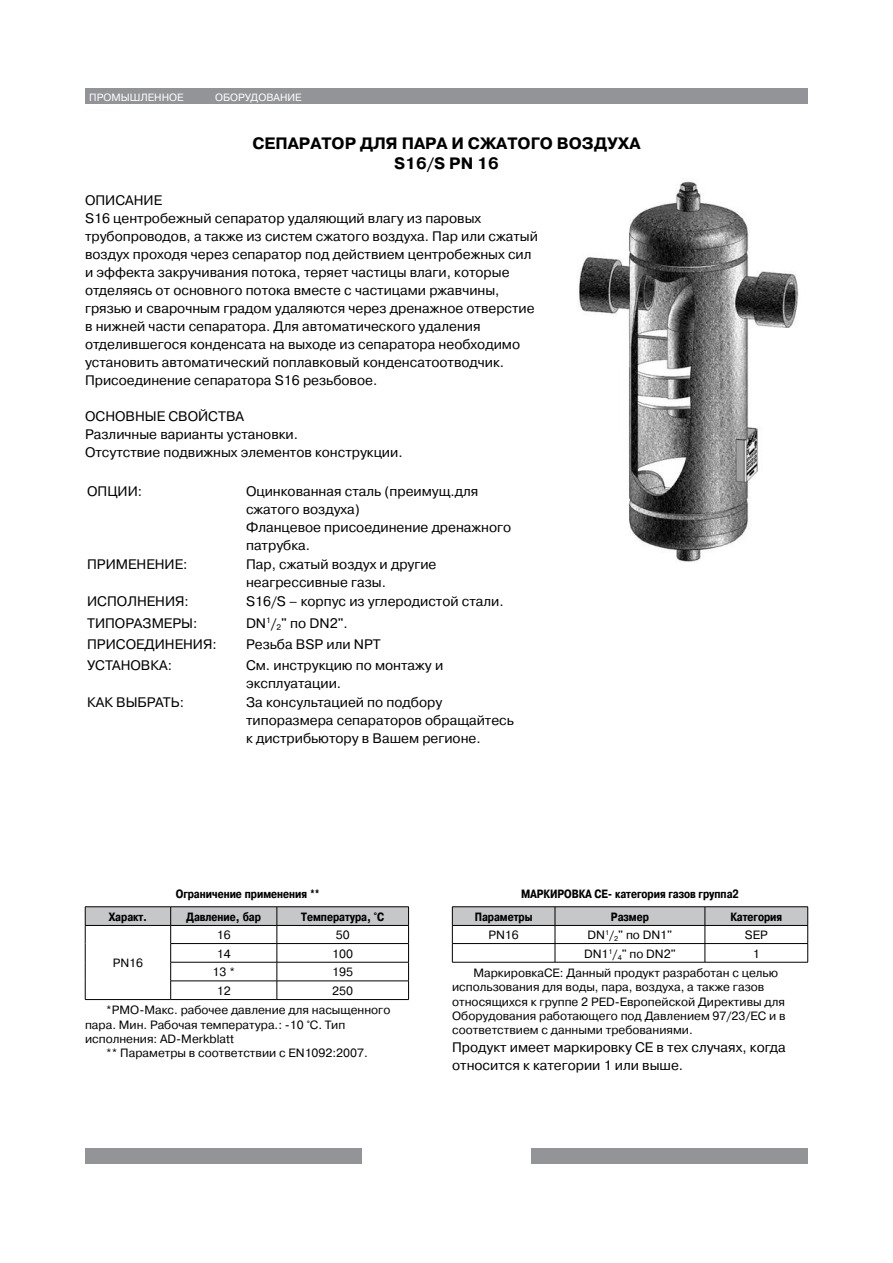
<style>
.page{position:relative;width:893px;height:1263px;background:#fff}
.page>*{position:absolute;margin:0;border:0;box-sizing:border-box;transform-origin:0 0}
.t1{font:700 16.5px/19.8px "Pragmatica C";color:#000;text-align:center}
.t2{font:13.8px/18px "Pragmatica C";color:#000}
.t3{font:12px/14.4px "Pragmatica C";color:#000}
.t4{font:700 12px/22.6px "Pragmatica Cond C";color:#000}
.t5{font:10.5px "Pragmatica C";color:#fff}
</style>
<div class="page">
<div style="left:85px;top:89px;width:723px;height:15px;background:#939498"></div>
<div style="left:85px;top:1148px;width:276px;height:16px;background:#939498"></div>
<div style="left:531px;top:1148px;width:277px;height:16px;background:#939498"></div>
<hr style="left:85px;top:906px;width:86px;height:1px;background:#000">
<hr style="left:171px;top:906px;width:106px;height:1px;background:#000">
<hr style="left:277px;top:906px;width:132px;height:1px;background:#000">
<svg style="left:85px;top:907px;width:324px;height:92px"></svg>
<hr style="left:85px;top:999px;width:86px;height:1px;background:#000">
<hr style="left:171px;top:999px;width:106px;height:1px;background:#000">
<hr style="left:277px;top:999px;width:132px;height:1px;background:#000">
<hr style="left:452px;top:906px;width:103px;height:1px;background:#000">
<hr style="left:555px;top:906px;width:150px;height:1px;background:#000">
<hr style="left:705px;top:906px;width:103px;height:1px;background:#000">
<svg style="left:452px;top:907px;width:356px;height:55px"></svg>
<hr style="left:452px;top:962px;width:103px;height:1px;background:#000">
<hr style="left:555px;top:962px;width:150px;height:1px;background:#000">
<hr style="left:705px;top:962px;width:103px;height:1px;background:#000">
<img style="left:579px;top:179px;width:220px;height:383px">
<p class="t5" style="left:89px;top:91px;width:96px">ПРОМЫШЛЕННОЕ</p>
<p class="t5" style="left:215px;top:91px;width:88px">ОБОРУДОВАНИЕ</p>
<p class="t1" style="left:252px;top:134px;width:389px">СЕПАРАТОР ДЛЯ ПАРА И СЖАТОГО ВОЗДУХА<br>S16/S PN 16</p>
<p class="t2" style="left:85px;top:191px;width:454px">ОПИСАНИЕ<br>S16 центробежный сепаратор удаляющий влагу из паровых трубопроводов, а также из систем сжатого воздуха. Пар или сжатый воздух проходя через сепаратор под действием центробежных сил и эффекта закручивания потока, теряет частицы влаги, которые отделяясь от основного потока вместе с частицами ржавчины, грязью и сварочным градом удаляются через дренажное отверстие в нижней части сепаратора. Для автоматического удаления отделившегося конденсата на выходе из сепаратора необходимо установить автоматический поплавковый конденсатоотводчик.<br>Присоединение сепаратора S16 резьбовое.</p>
<p class="t2" style="left:85px;top:407px;width:319px">ОСНОВНЫЕ СВОЙСТВА<br>Различные варианты установки.<br>Отсутствие подвижных элементов конструкции.</p>
<p class="t2" style="left:87px;top:482px;width:56px">ОПЦИИ:</p>
<p class="t2" style="left:246px;top:482px;width:267px">Оцинкованная сталь (преимущ.для сжатого воздуха)<br>Фланцевое присоединение дренажного патрубка.</p>
<p class="t2" style="left:87px;top:555px;width:102px">ПРИМЕНЕНИЕ:</p>
<p class="t2" style="left:246px;top:555px;width:192px">Пар, сжатый воздух и другие неагрессивные газы.</p>
<p class="t2" style="left:87px;top:592px;width:103px">ИСПОЛНЕНИЯ:</p>
<p class="t2" style="left:246px;top:592px;width:259px">S16/S – корпус из углеродистой стали.</p>
<p class="t2" style="left:87px;top:614px;width:112px">ТИПОРАЗМЕРЫ:</p>
<p class="t2" style="left:246px;top:614px;width:103px">DN<sup>1</sup>/<sub>2</sub>" по DN2".</p>
<p class="t2" style="left:87px;top:635px;width:131px">ПРИСОЕДИНЕНИЯ:</p>
<p class="t2" style="left:246px;top:635px;width:136px">Резьба BSP или NPT</p>
<p class="t2" style="left:87px;top:656px;width:86px">УСТАНОВКА:</p>
<p class="t2" style="left:246px;top:656px;width:199px">См. инструкцию по монтажу и эксплуатации.</p>
<p class="t2" style="left:87px;top:693px;width:98px">КАК ВЫБРАТЬ:</p>
<p class="t2" style="left:246px;top:693px;width:269px">За консультацией по подбору типоразмера сепараторов обращайтесь к дистрибьютору в Вашем регионе.</p>
<p class="t4" style="left:176px;top:883px;width:145px">Ограничение применения **</p>
<p class="t4" style="left:109px;top:905px;width:40px">Характ.</p>
<p class="t4" style="left:187px;top:905px;width:76px">Давление, бар</p>
<p class="t4" style="left:301px;top:905px;width:84px">Температура, °C</p>
<p class="t3" style="left:113px;top:956px;width:32px">PN16</p>
<p class="t3" style="left:217px;top:928px;width:15px">16</p>
<p class="t3" style="left:336px;top:928px;width:15px">50</p>
<p class="t3" style="left:217px;top:946px;width:15px">14</p>
<p class="t3" style="left:332px;top:946px;width:22px">100</p>
<p class="t3" style="left:213px;top:965px;width:24px">13 *</p>
<p class="t3" style="left:332px;top:965px;width:22px">195</p>
<p class="t3" style="left:217px;top:984px;width:15px">12</p>
<p class="t3" style="left:106px;top:981px;width:286px;line-height:19.2px;text-indent:226px">250 *PMO-Макс. рабочее давление для насыщенного</p>
<p class="t3" style="left:85px;top:1017px;width:262px">пара. Мин. Рабочая температура.: -10 °C. Тип исполнения: AD-Merkblatt</p>
<p class="t3" style="left:106px;top:1046px;width:263px">** Параметры в соответствии с EN1092:2007.</p>
<p class="t4" style="left:475px;top:883px;width:266px;text-indent:47px">МАРКИРОВКА СE- категория газов группа2<br>Параметры</p>
<p class="t4" style="left:611px;top:905px;width:39px">Размер</p>
<p class="t4" style="left:730px;top:905px;width:53px">Категория</p>
<p class="t3" style="left:488px;top:928px;width:32px">PN16</p>
<p class="t3" style="left:588px;top:928px;width:86px">DN<sup>1</sup>/<sub>2</sub>" по DN1"</p>
<p class="t3" style="left:745px;top:928px;width:24px">SEP</p>
<p class="t3" style="left:584px;top:946px;width:93px">DN1<sup>1</sup>/<sub>4</sub>" по DN2"</p>
<p class="t3" style="left:473px;top:944px;width:306px;line-height:19.2px;text-indent:279px">1<br>МаркировкаCE: Данный продукт разработан с целью</p>
<p class="t3" style="left:452px;top:980px;width:335px">использования для воды, пара, воздуха, а также газов относящихся к группе 2 PED-Европейской Директивы для Оборудования работающего под Давлением 97/23/EC и в соответствием с данными требованиями.</p>
<p class="t2" style="left:452px;top:1039px;width:335px">Продукт имеет маркировку CE в тех случаях, когда относится к категории 1 или выше.</p>
</div>
